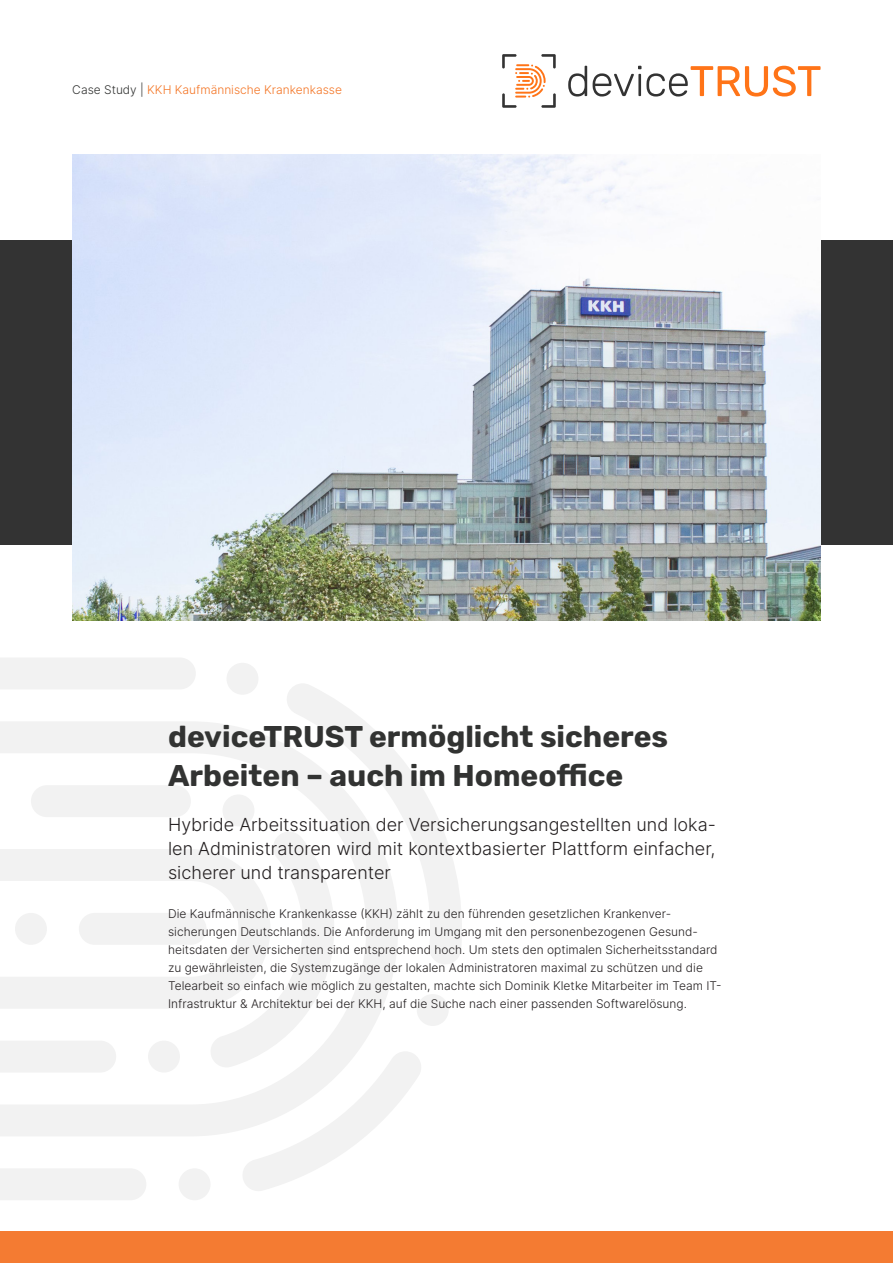
<style>
.page{position:relative;width:893px;height:1263px;background:#fff}
.page>*{position:absolute;margin:0;border:0;box-sizing:border-box;transform-origin:0 0}
.Subtitle{font:700 30px/39px "Rubik";color:#323332}
.Subtitle-2{font:300 18px/24px "Inter";color:#231f20;text-align:justify}
.t1{font:300 12px/18px "Inter";color:#231f20}
.t2{font:300 12px "Inter";color:#f47525}
.s1{color:#323332}
</style>
<div class="page">
<svg style="left:0;top:722px;width:284px;height:104px"></svg>
<svg style="left:0;top:833px;width:421px;height:367px"></svg>
<svg style="left:284px;top:684px;width:178px;height:280px"></svg>
<div style="left:0;top:658px;width:196px;height:31px;background:#f2f2f2"></div>
<div style="left:223px;top:794px;width:31px;height:32px;background:#f2f2f2;border-radius:50%"></div>
<div style="left:148px;top:1040px;width:32px;height:32px;background:#f2f2f2;border-radius:50%"></div>
<div style="left:179px;top:1168px;width:32px;height:32px;background:#f2f2f2;border-radius:50%"></div>
<div style="left:417px;top:994px;width:32px;height:32px;background:#f2f2f2;border-radius:50%"></div>
<div style="left:227px;top:663px;width:31px;height:32px;background:#f2f2f2;border-radius:50%"></div>
<div style="left:0;top:1231px;width:893px;height:32px;background:#f47b32"></div>
<svg style="left:568px;top:66px;width:19px;height:31px"></svg>
<svg style="left:593px;top:66px;width:228px;height:31px"></svg>
<svg style="left:502px;top:54px;width:54px;height:54px"></svg>
<div style="left:0;top:240px;width:893px;height:304px;background:#333"></div>
<img style="left:72px;top:154px;width:749px;height:466px">
<p class="t2" style="left:72px;top:81px;width:271px"><span class="s1">Case Study |</span> KKH Kaufmännische Krankenkasse</p>
<p class="Subtitle" style="left:168px;top:718px;width:501px">deviceTRUST ermöglicht sicheres<br>Arbeiten – auch im Homeoffice</p>
<p class="Subtitle-2" style="left:168px;top:812px;width:549px">Hybride Arbeitssituation der Versicherungsangestellten und loka&shy;len Administratoren wird mit kontextbasierter Plattform einfacher, sicherer und transparenter</p>
<p class="t1" style="left:168px;top:905px;width:555px">Die Kaufmännische Krankenkasse (KKH) zählt zu den führenden gesetzlichen Krankenver&shy;sicherungen Deutschlands. Die Anforderung im Umgang mit den personenbezogenen Gesund&shy;heitsdaten der Versicherten sind entsprechend hoch. Um stets den optimalen Sicherheitsstandard zu gewährleisten, die Systemzugänge der lokalen Administratoren maximal zu schützen und die Telearbeit so einfach wie möglich zu gestalten, machte sich Dominik Kletke Mitarbeiter im Team IT-Infrastruktur &amp; Architektur bei der KKH, auf die Suche nach einer passenden Softwarelösung.</p>
</div>
